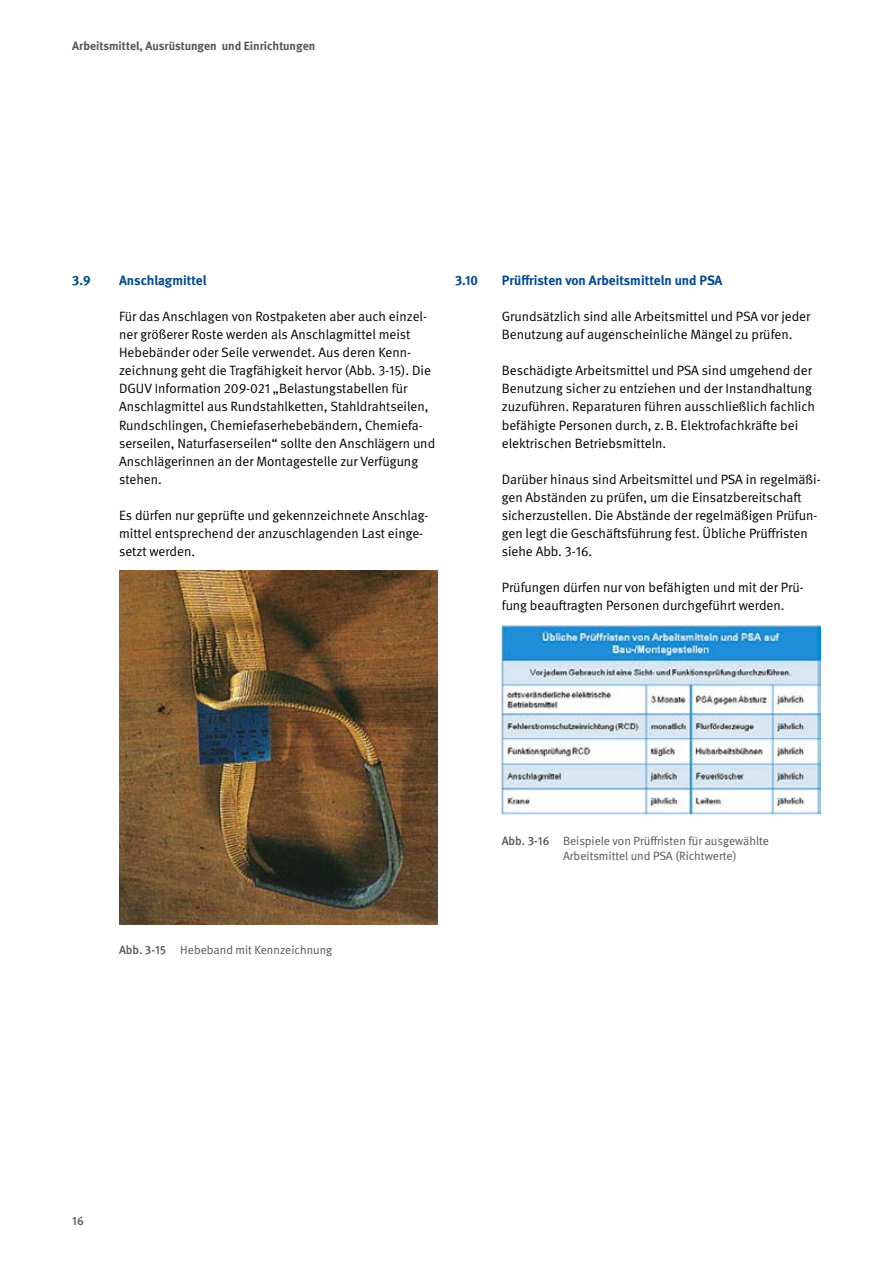
<style>
.page{position:relative;width:893px;height:1263px;background:#fff}
.page>*{position:absolute;margin:0;border:0;box-sizing:border-box;transform-origin:0 0}
.FT{font:13.5px/18px "DGUV Meta";color:#000}
.t1{font:700 13.5px "DGUV Meta";color:#004993}
.t2{font:12px/15px "DGUV Meta";color:#565656}
.t3{font:700 12px "DGUV Meta";color:#565656}
.t4{font:500 12px "DGUV Meta";color:#565656}
.s1{font-weight:500}
</style>
<div class="page">
<img style="left:119px;top:571px;width:319px;height:353px">
<img style="left:502px;top:626px;width:319px;height:190px">
<p class="t3" style="left:72px;top:39px;width:244px">Arbeitsmittel, Ausrüstungen und Einrichtungen</p>
<h2 class="t1" style="left:72px;top:272px;width:20px">3.9</h2>
<h2 class="t1" style="left:119px;top:272px;width:89px">Anschlagmittel</h2>
<p class="FT" style="left:119px;top:308px;width:318px">Für das Anschlagen von Rostpaketen aber auch einzel&shy;ner größerer Roste werden als Anschlagmittel meist Hebebänder oder Seile verwendet. Aus deren Kenn&shy;zeichnung geht die Tragfähigkeit hervor (Abb. 3-15). Die DGUV Information 209-021 „Belastungstabellen für Anschlagmittel aus Rundstahlketten, Stahldrahtseilen, Rundschlingen, Chemiefaserhebebändern, Chemiefa&shy;serseilen, Naturfaserseilen“ sollte den Anschlägern und Anschlägerinnen an der Montagestelle zur Verfügung stehen.</p>
<p class="FT" style="left:119px;top:506px;width:311px">Es dürfen nur geprüfte und gekennzeichnete Anschlag&shy;mittel entsprechend der anzuschlagenden Last einge&shy;setzt werden.</p>
<h2 class="t1" style="left:455px;top:272px;width:25px">3.10</h2>
<h2 class="t1" style="left:502px;top:272px;width:222px">Prüffristen von Arbeitsmitteln und PSA</h2>
<p class="FT" style="left:502px;top:308px;width:310px">Grundsätzlich sind alle Arbeitsmittel und PSA vor jeder<br>Benutzung auf augenscheinliche Mängel zu prüfen.</p>
<p class="FT" style="left:502px;top:362px;width:315px">Beschädigte Arbeitsmittel und PSA sind umgehend der Benutzung sicher zu entziehen und der Instandhaltung zuzuführen. Reparaturen führen ausschließlich fachlich befähigte Personen durch, z.B. Elektrofachkräfte bei elektrischen Betriebsmitteln.</p>
<p class="FT" style="left:502px;top:470px;width:320px">Darüber hinaus sind Arbeitsmittel und PSA in regelmäßi&shy;gen Abständen zu prüfen, um die Einsatzbereitschaft sicherzustellen. Die Abstände der regelmäßigen Prüfun&shy;gen legt die Geschäftsführung fest. Übliche Prüffristen siehe Abb. 3-16.</p>
<p class="FT" style="left:502px;top:579px;width:303px">Prüfungen dürfen nur von befähigten und mit der Prü&shy;fung beauftragten Personen durchgeführt werden.</p>
<p class="t2" style="left:119px;top:942px;width:215px"><span class="s1">Abb. 3-15</span> Hebeband mit Kennzeichnung</p>
<p class="t2" style="left:563px;top:834px;width:207px;text-indent:-61px"><span class="s1">Abb. 3-16</span> Beispiele von Prüffristen für ausgewählte<br>Arbeitsmittel und PSA (Richtwerte)</p>
<p class="t4" style="left:72px;top:1213px;width:13px">16</p>
</div>
